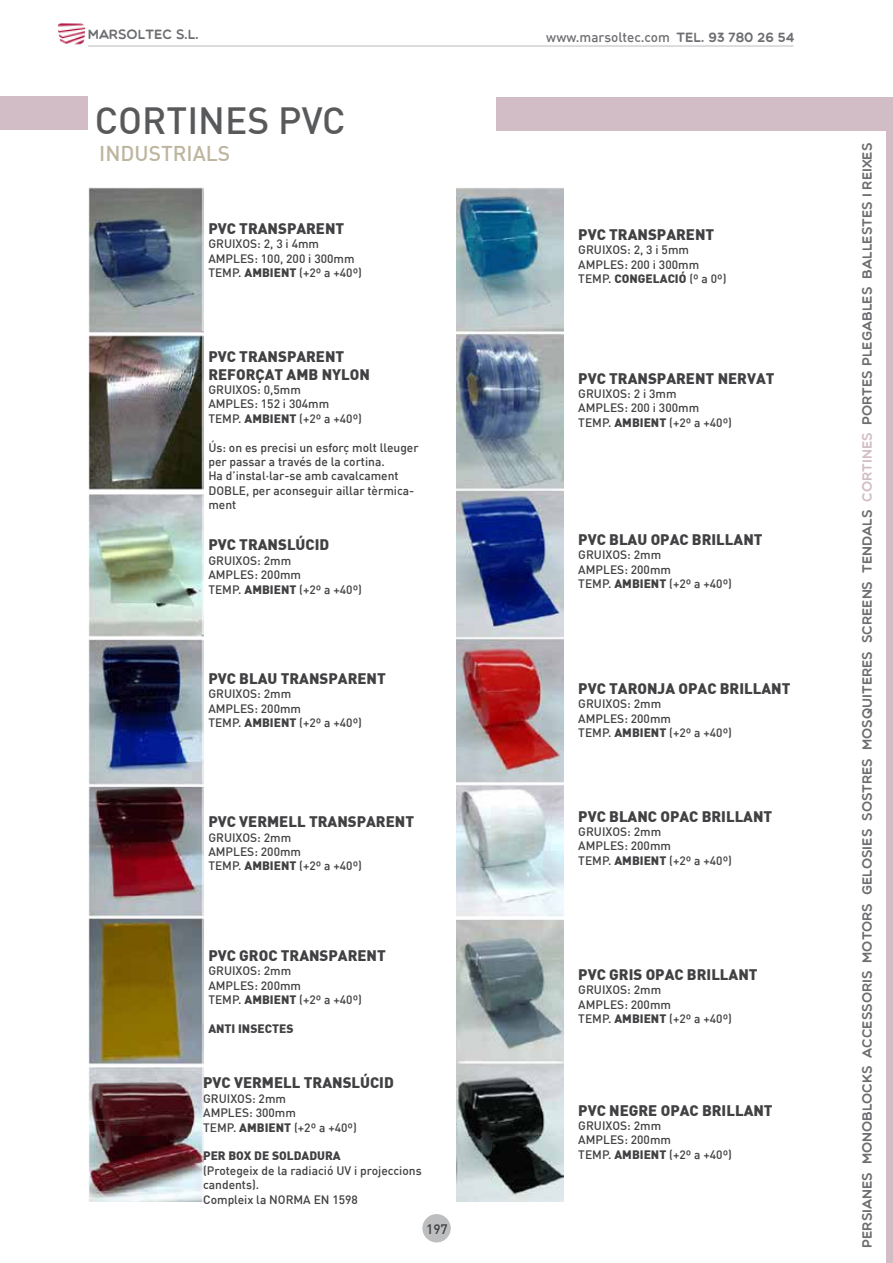
<style>
.page{position:relative;width:893px;height:1263px;background:#fff}
.page>*{position:absolute;margin:0;border:0;box-sizing:border-box;transform-origin:0 0}
.t1{font:500 37.2px "DIN";color:#58595b}
.t2{font:500 21px "DIN";color:#bdb59e}
.t3{font:900 15px/18px "DIN";color:#414042}
.t4{font:13.5px "Multicolore";color:#6d6e71}
.t5{font:500 13.5px "DIN";color:#6d6e71}
.t6{font:500 13.5px "DIN";color:#414042}
.t7{font:500 12px/14.4px "DIN";color:#414042}
.t8{font:900 12px "DIN";color:#414042}
.s1{font-weight:900}
.s2{font-family:"Multicolore";font-weight:400}
.s3{color:#d2bdc6}
</style>
<div class="page">
<div style="left:422px;top:1214px;width:29px;height:28px;background:#bcbec0;border-radius:50%"></div>
<div style="left:496px;top:97px;width:397px;height:34px;background:#d2bdc6"></div>
<hr style="left:88px;top:45px;width:705px;height:2px;background:#d1d3d4">
<div style="left:886px;top:97px;width:7px;height:1166px;background:#d2bdc6"></div>
<img style="left:57px;top:23px;width:29px;height:22px">
<div style="left:0;top:96px;width:88px;height:33px;background:#d2bdc6"></div>
<img style="left:88px;top:187px;width:115px;height:1015px">
<img style="left:457px;top:187px;width:106px;height:1015px">
<p class="t4" style="left:88px;top:26px;width:112px">MARSOLTEC S.L.</p>
<h1 class="t1" style="left:95px;top:97px;width:23px">CORTINES</h1>
<h1 class="t1" style="left:278px;top:97px;width:64px">PVC</h1>
<h2 class="t2" style="left:99px;top:140px;width:133px">industrials</h2>
<p class="t3" style="left:208px;top:218px;width:137px">PVC TRANSPARE NT</p>
<p class="t7" style="left:208px;top:236px;width:155px">GRUIXOS: 2, 3 i 4mm<br>AMPLES: 100, 200 i 300mm<br>TE MP. <span class="s1">AMBIENT</span> (+2º a +40º)</p>
<p class="t3" style="left:208px;top:346px;width:163px">PVC TRANSPARE NT<br>RE FORÇAT AMB NYLON</p>
<p class="t7" style="left:208px;top:382px;width:155px">GRUIXOS: 0,5mm<br>AMPLES: 152 i 304mm<br>TE MP. <span class="s1">AMBIENT</span> (+2º a +40º)</p>
<p class="t7" style="left:208px;top:440px;width:212px">Ús: on es precisi un esforç molt lleuger per passar a través de la cortina.<br>Ha d’instal·lar-se amb cavalcament<br>DOBLE, per aconseguir aïllar tèrmica&shy;ment</p>
<p class="t3" style="left:208px;top:535px;width:122px">PVC TRANSLÚCI D</p>
<p class="t7" style="left:208px;top:553px;width:84px">GRUIXOS: 2mm<br>AMPLES</p>
<p class="t7" style="left:208px;top:567px;width:155px;text-indent:46px">: 200mm<br>TE MP. <span class="s1">AMBIENT</span> (+2º a +40º)</p>
<p class="t3" style="left:208px;top:669px;width:178px">PVC BLAU TRANSPARE NT</p>
<p class="t7" style="left:208px;top:686px;width:84px">GRUIXOS: 2mm<br>AMPLES</p>
<p class="t7" style="left:208px;top:701px;width:155px;text-indent:46px">: 200mm<br>TE MP. <span class="s1">AMBIENT</span> (+2º a +40º)</p>
<p class="t3" style="left:208px;top:812px;width:81px">PVC VERMELL</p>
<p class="t3" style="left:309px;top:812px;width:106px">TRANSPARE NT</p>
<p class="t7" style="left:208px;top:830px;width:84px">GRUIXOS: 2mm<br>AMPLES</p>
<p class="t7" style="left:208px;top:844px;width:155px;text-indent:46px">: 200mm<br>TE MP. <span class="s1">AMBIENT</span> (+2º a +40º)</p>
<p class="t3" style="left:208px;top:946px;width:178px">PVC GROC TRANSPARE NT</p>
<p class="t7" style="left:208px;top:963px;width:84px">GRUIXOS: 2mm<br>AMPLES</p>
<p class="t7" style="left:208px;top:978px;width:155px;text-indent:46px">: 200mm<br>TE MP. <span class="s1">AMBIENT</span> (+2º a +40º)</p>
<p class="t8" style="left:208px;top:1020px;width:51px">ANTI INSECTES</p>
<p class="t3" style="left:203px;top:1073px;width:81px">PVC VERMELL</p>
<p class="t3" style="left:304px;top:1073px;width:91px">TRANSLÚCI D</p>
<p class="t7" style="left:203px;top:1091px;width:155px">GRUIXOS: 2mm<br>AMPLES: 300mm<br>TE MP. <span class="s1">AMBIENT</span> (+2º a +40º)</p>
<p class="t8" style="left:203px;top:1148px;width:9px">PER</p>
<p class="t8" style="left:228px;top:1148px;width:114px">BOX DE SOLDADURA</p>
<p class="t7" style="left:203px;top:1163px;width:220px">(Protegeix de la radiació UV i projeccions candents).<br>Compleix la NORMA EN 1598</p>
<p class="t6" style="left:426px;top:1220px;width:23px">197</p>
<p class="t5" style="left:546px;top:28px;width:249px">www.marsoltec.com <span class="s2">Tel. 93 780 26 54</span></p>
<p class="t3" style="left:578px;top:225px;width:137px">PVC TRANSPARE NT</p>
<p class="t7" style="left:578px;top:242px;width:122px">GRUIXOS: 2, 3 i 5mm<br>AMPLES: 200 i 300mm<br>TEMP. <span class="s1">CONGELACIÓ</span></p>
<p class="t7" style="left:689px;top:271px;width:39px">(º a 0º)</p>
<p class="t3" style="left:578px;top:368px;width:197px">PVC TRANSPARE NT NERVAT</p>
<p class="t7" style="left:578px;top:386px;width:155px">GRUIXOS: 2 i 3mm<br>AMPLES: 200 i 300mm<br>TE MP. <span class="s1">AMBIENT</span> (+2º a +40º)</p>
<p class="t3" style="left:578px;top:530px;width:132px">PVC BLAU OPAC BRILL</p>
<p class="t3" style="left:734px;top:530px;width:30px">ANT</p>
<p class="t7" style="left:578px;top:547px;width:84px">GRUIXOS: 2mm<br>AMPLES</p>
<p class="t7" style="left:578px;top:562px;width:155px;text-indent:46px">: 200mm<br>TE MP. <span class="s1">AMBIENT</span> (+2º a +40º)</p>
<p class="t3" style="left:578px;top:679px;width:160px">PVC TARONJA OPAC BRILL</p>
<p class="t3" style="left:761px;top:679px;width:30px">ANT</p>
<p class="t7" style="left:578px;top:696px;width:84px">GRUIXOS: 2mm<br>AMPLES</p>
<p class="t7" style="left:578px;top:711px;width:155px;text-indent:46px">: 200mm<br>TE MP. <span class="s1">AMBIENT</span> (+2º a +40º)</p>
<p class="t3" style="left:578px;top:806px;width:142px">PVC BLANC OPAC BRILL</p>
<p class="t3" style="left:743px;top:806px;width:30px">ANT</p>
<p class="t7" style="left:578px;top:824px;width:84px">GRUIXOS: 2mm<br>AMPLES</p>
<p class="t7" style="left:578px;top:838px;width:155px;text-indent:46px">: 200mm<br>TE MP. <span class="s1">AMBIENT</span> (+2º a +40º)</p>
<p class="t3" style="left:578px;top:965px;width:49px">PVC GRIS</p>
<p class="t3" style="left:646px;top:965px;width:60px">OPAC BRILL</p>
<p class="t3" style="left:729px;top:965px;width:30px">ANT</p>
<p class="t7" style="left:578px;top:982px;width:84px">GRUIXOS: 2mm<br>AMPLES</p>
<p class="t7" style="left:578px;top:997px;width:155px;text-indent:46px">: 200mm<br>TE MP. <span class="s1">AMBIENT</span> (+2º a +40º)</p>
<p class="t3" style="left:578px;top:1100px;width:143px">PVC NEGRE OPAC BRILL</p>
<p class="t3" style="left:744px;top:1100px;width:30px">ANT</p>
<p class="t7" style="left:578px;top:1118px;width:84px">GRUIXOS: 2mm<br>AMPLES</p>
<p class="t7" style="left:578px;top:1132px;width:155px;text-indent:46px">: 200mm<br>TE MP. <span class="s1">AMBIENT</span> (+2º a +40º)</p>
<p class="t4" style="left:859px;top:1248px;width:1106px;rotate:-90deg">persianes monoblocks accessoris motors gelosies sostres mosquiteres screens tendals <span class="s3">cortines</span> portes plegables ballestes i reixes</p>
</div>
